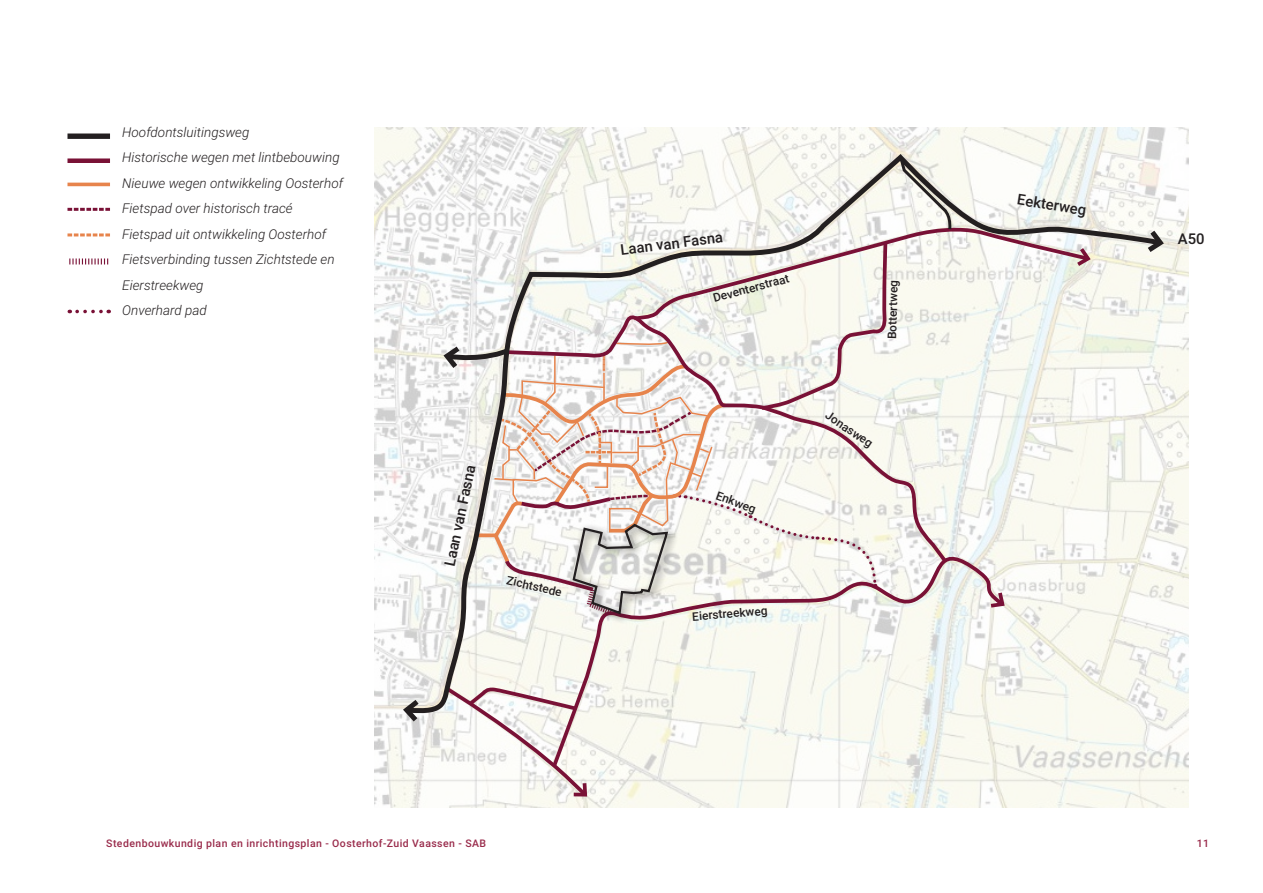
<style>
.page{position:relative;width:1263px;height:893px;background:#fff}
.page>*{position:absolute;margin:0;border:0;box-sizing:border-box;transform-origin:0 0}
.t1{font:500 14.85px "Roboto";color:#231f20}
.Onderschrift{font:italic 300 13.5px/25.5px "Roboto";color:#231f20}
.t2{font:500 11.85px "Roboto";color:#231f20}
.t3{font:500 10.5px "Roboto";letter-spacing:.04em;color:#992b4b}
</style>
<div class="page">
<div style="left:67px;top:133px;width:43px;height:6px;background:#231f20"></div>
<div style="left:67px;top:158px;width:43px;height:5px;background:#791136"></div>
<hr style="left:67px;top:183px;width:43px;height:3px;background:#e7844c">
<svg style="left:67px;top:208px;width:43px;height:3px"></svg>
<svg style="left:67px;top:233px;width:43px;height:3px"></svg>
<svg style="left:77px;top:310px;width:32px;height:3px"></svg>
<svg style="left:69px;top:258px;width:39px;height:6px"></svg>
<img style="left:374px;top:128px;width:814px;height:680px">
<svg style="left:590px;top:714px;width:420px;height:57px"></svg>
<svg style="left:443px;top:714px;width:147px;height:86px"></svg>
<svg style="left:401px;top:157px;width:765px;height:557px"></svg>
<svg style="left:1142px;top:225px;width:25px;height:32px"></svg>
<svg style="left:399px;top:695px;width:25px;height:32px"></svg>
<p class="Onderschrift" style="left:122px;top:119px;width:129px">Hoofdontsluitingsweg</p>
<p class="Onderschrift" style="left:122px;top:144px;width:219px">Historische wegen met lintbebouwing</p>
<p class="Onderschrift" style="left:122px;top:170px;width:222px">Nieuwe wegen ontwikkeling Oosterhof</p>
<p class="Onderschrift" style="left:122px;top:195px;width:172px">Fietspad over historisch tracé</p>
<p class="Onderschrift" style="left:122px;top:221px;width:206px">Fietspad uit ontwikkeling Oosterhof</p>
<p class="Onderschrift" style="left:122px;top:246px;width:214px">Fietsverbinding tussen Zichtstede en<br>Eierstreekweg</p>
<p class="Onderschrift" style="left:122px;top:297px;width:86px">Onverhard pad</p>
<p class="t1" style="left:439px;top:564px;width:105px;rotate:-78deg">Laan van Fasna</p>
<p class="t2" style="left:509px;top:572px;width:58px;rotate:13deg">Zichtstede</p>
<p class="t1" style="left:619px;top:239px;width:105px;rotate:-7deg">Laan van Fasna</p>
<p class="t2" style="left:711px;top:290px;width:80px;rotate:-15deg">Deventerstraat</p>
<p class="t2" style="left:719px;top:487px;width:43px;rotate:20deg">Enkweg</p>
<p class="t2" style="left:884px;top:339px;width:60px;rotate:-89deg">Bottertweg</p>
<p class="t2" style="left:831px;top:407px;width:56px;rotate:34deg">Jonasweg</p>
<p class="t2" style="left:691px;top:608px;width:77px;rotate:-5deg">Eierstreekweg</p>
<p class="t1" style="left:1019px;top:189px;width:71px;rotate:9deg">Eekterweg</p>
<p class="t1" style="left:1178px;top:228px;width:28px">A50</p>
<p class="t3" style="left:106px;top:835px;width:381px">Stedenbouwkundig plan en inrichtingsplan - Oosterhof-Zuid Vaassen - SAB</p>
<p class="t3" style="left:1197px;top:835px;width:14px">11</p>
</div>
